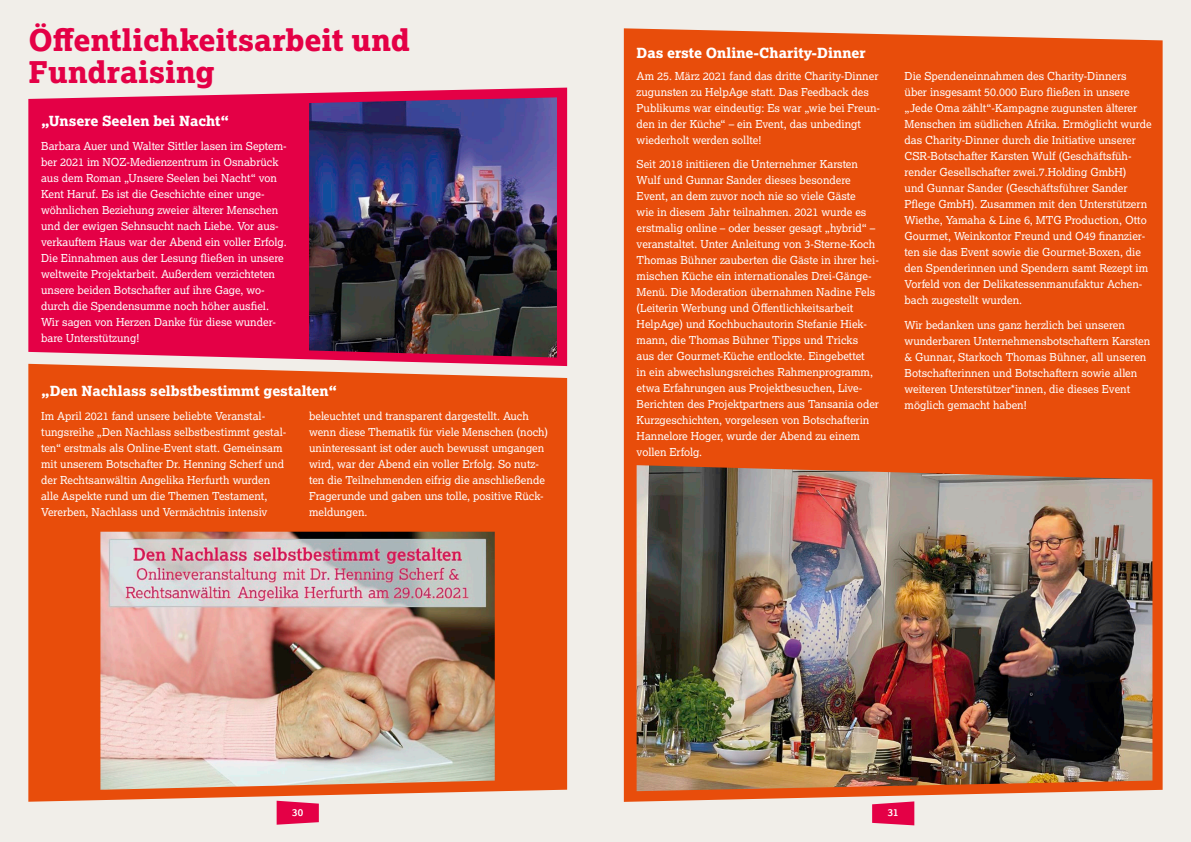
<style>
.page{position:relative;width:1191px;height:842px;background:#fff}
.page>*{position:absolute;margin:0;border:0;box-sizing:border-box;transform-origin:0 0}
.t1{font:30px/32px "Lexia X Bold";color:#e40046}
.t2{font:14px "Lexia X Bold";color:#fff}
.t3{font:11px/16px "Lexia";color:#fff}
.t4{font:700 10px "Lexia";color:#fff}
</style>
<div class="page">
<div style="left:595px;top:0;width:596px;height:842px;background:#f1eee9"></div>
<div style="left:0;top:0;width:595px;height:842px;background:#f1eee9"></div>
<div style="left:624px;top:28px;width:538px;height:774px;background:#e84d0b"></div>
<svg style="left:28px;top:88px;width:539px;height:276px;fill:#e40046"></svg>
<img style="left:636px;top:465px;width:516px;height:326px">
<img style="left:309px;top:97px;width:248px;height:260px">
<svg style="left:28px;top:364px;width:539px;height:438px;fill:#e84d0b"></svg>
<img style="left:100px;top:532px;width:395px;height:258px">
<svg style="left:277px;top:801px;width:42px;height:24px"></svg>
<svg style="left:872px;top:801px;width:42px;height:24px"></svg>
<h1 class="t1" style="left:28px;top:24px;width:383px">Öffentlichkeitsarbeit und<br>Fundraising</h1>
<p class="t2" style="left:41px;top:111px;width:190px">„Unsere Seelen bei Nacht“</p>
<p class="t3" style="left:41px;top:138px;width:247px">Barbara Auer und Walter Sittler lasen im Septem&shy;ber 2021 im NOZ-Medienzentrum in Osnabrück aus dem Roman „Unsere Seelen bei Nacht“ von Kent Haruf. Es ist die Geschichte einer unge&shy;wöhnlichen Beziehung zweier älterer Menschen und der ewigen Sehnsucht nach Liebe. Vor aus&shy;verkauftem Haus war der Abend ein voller Erfolg.<br>Die Einnahmen aus der Lesung fließen in unsere weltweite Projektarbeit. Außerdem verzichteten unsere beiden Botschafter auf ihre Gage, wo&shy;durch die Spendensumme noch höher ausfiel.<br>Wir sagen von Herzen Danke für diese wunder&shy;bare Unterstützung!</p>
<p class="t2" style="left:41px;top:382px;width:297px">„Den Nachlass selbstbestimmt gestalten“</p>
<p class="t3" style="left:41px;top:408px;width:247px">Im April 2021 fand unsere beliebte Veranstal&shy;tungsreihe „Den Nachlass selbstbestimmt gestal&shy;ten“ erstmals als Online-Event statt. Gemeinsam mit unserem Botschafter Dr. Henning Scherf und der Rechtsanwältin Angelika Herfurth wurden alle Aspekte rund um die Themen Testament, Vererben, Nachlass und Vermächtnis intensiv</p>
<p class="t3" style="left:309px;top:408px;width:241px">beleuchtet und transparent dargestellt. Auch wenn diese Thematik für viele Menschen (noch) uninteressant ist oder auch bewusst umgangen wird, war der Abend ein voller Erfolg. So nutz&shy;ten die Teilnehmenden eifrig die anschließende Fragerunde und gaben uns tolle, positive Rück&shy;meldungen.</p>
<p class="t2" style="left:636px;top:44px;width:231px">Das erste Online-Charity-Dinner</p>
<p class="t3" style="left:636px;top:68px;width:245px">Am 25. März 2021 fand das dritte Charity-Dinner zugunsten zu HelpAge statt. Das Feedback des Publikums war eindeutig: Es war „wie bei Freun&shy;den in der Küche“ – ein Event, das unbedingt wiederholt werden sollte!</p>
<p class="t3" style="left:636px;top:156px;width:244px">Seit 2018 initiieren die Unternehmer Karsten Wulf und Gunnar Sander dieses besondere Event, an dem zuvor noch nie so viele Gäste<br>wie in diesem Jahr teilnahmen. 2021 wurde es erstmalig online – oder besser gesagt „hybrid“ – veranstaltet. Unter Anleitung von 3-Sterne-Koch Thomas Bühner zauberten die Gäste in ihrer hei&shy;mischen Küche ein internationales Drei-Gänge-Menü. Die Moderation übernahmen Nadine Fels (Leiterin Werbung und Öffentlichkeitsarbeit HelpAge) und Kochbuchautorin Stefanie Hiek&shy;mann, die Thomas Bühner Tipps und Tricks<br>aus der Gourmet-Küche entlockte. Eingebettet<br>in ein abwechslungsreiches Rahmenprogramm, etwa Erfahrungen aus Projektbesuchen, Live-Berichten des Projektpartners aus Tansania oder Kurzgeschichten, vorgelesen von Botschafterin Hannelore Hoger, wurde der Abend zu einem vollen Erfolg.</p>
<p class="t3" style="left:904px;top:68px;width:248px">Die Spendeneinnahmen des Charity-Dinners über insgesamt 50.000 Euro fließen in unsere „Jede Oma zählt“-Kampagne zugunsten älterer Menschen im südlichen Afrika. Ermöglicht wurde das Charity-Dinner durch die Initiative unserer CSR-Botschafter Karsten Wulf (Geschäftsfüh&shy;render Gesellschafter zwei.7.Holding GmbH)<br>und Gunnar Sander (Geschäftsführer Sander Pflege GmbH). Zusammen mit den Unterstützern Wiethe, Yamaha &amp; Line 6, MTG Production, Otto Gourmet, Weinkontor Freund und O49 finanzier&shy;ten sie das Event sowie die Gourmet-Boxen, die den Spenderinnen und Spendern samt Rezept im Vorfeld von der Delikatessenmanufaktur Achen&shy;bach zugestellt wurden.</p>
<p class="t3" style="left:904px;top:316px;width:247px">Wir bedanken uns ganz herzlich bei unseren wunderbaren Unternehmensbotschaftern Karsten &amp; Gunnar, Starkoch Thomas Bühner, all unseren Botschafterinnen und Botschaftern sowie allen weiteren Unterstützer*innen, die dieses Event möglich gemacht haben!</p>
<p class="t4" style="left:292px;top:806px;width:12px">30</p>
<p class="t4" style="left:887px;top:806px;width:12px">31</p>
</div>
